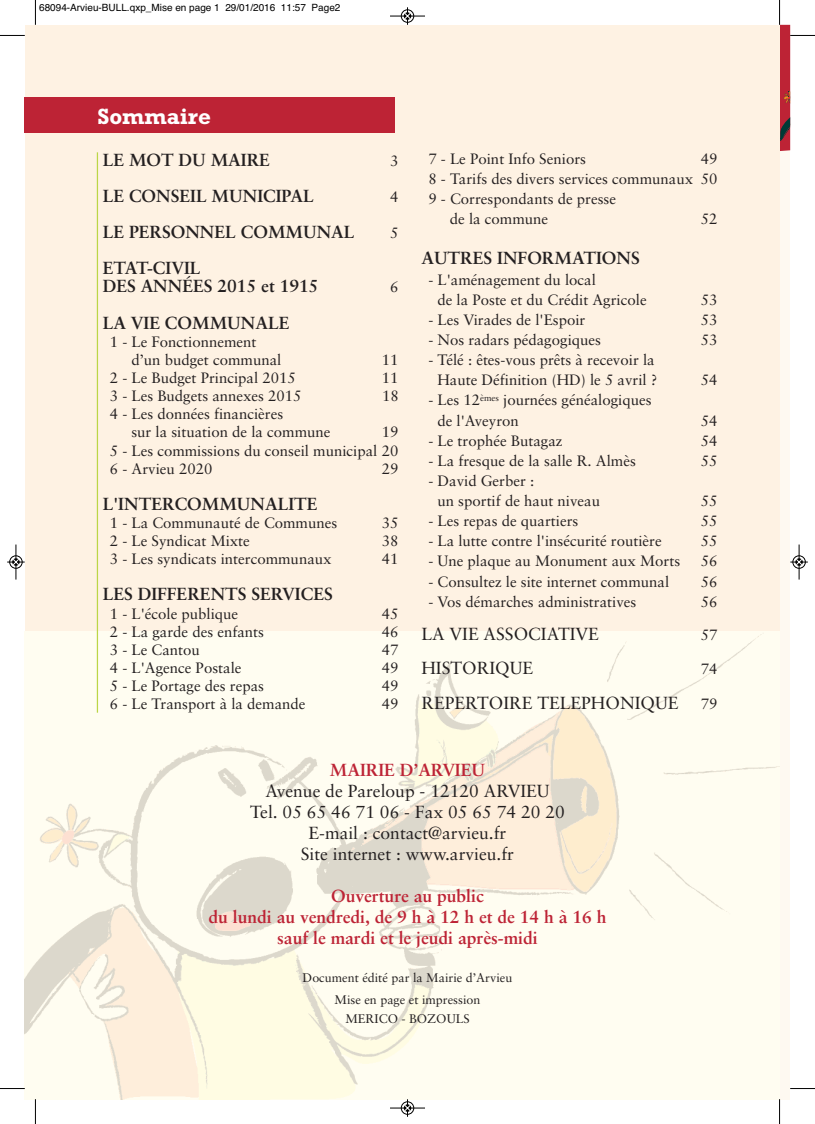
<style>
.page{position:relative;width:815px;height:1124px;background:#fff}
.page>*{position:absolute;margin:0;border:0;box-sizing:border-box;transform-origin:0 0}
.t1{font:700 22.5px "Rockwell";color:#fff}
.t2{font:17.5px/21px "Sabon CE";color:#231f20;text-align:center}
.t3{font:700 17.5px/18.1px "Sabon CE";color:#231f20}
.t4{font:700 17.5px/21px "Sabon CE";color:#bd2335;text-align:center}
.t5{font:15px/18.1px "Sabon CE";color:#231f20}
.t6{font:12.5px/22.1px "Sabon CE";color:#231f20;text-align:center}
.t7{font:10px "Helvetica";color:#000}
</style>
<div class="page">
<div style="left:780px;top:25px;width:10px;height:1073px;background:#fef9f1"></div>
<div style="left:25px;top:25px;width:755px;height:1073px;background:#fef2e3"></div>
<img style="left:25px;top:631px;width:755px;height:467px">
<div style="left:25px;top:97px;width:370px;height:36px;background:#bd2335"></div>
<hr style="left:97px;top:152px;width:1px;height:560px;background:#bcd646">
<svg style="left:35px;top:0;width:1px;height:25px"></svg>
<svg style="left:0;top:35px;width:25px;height:1px"></svg>
<svg style="left:779px;top:0;width:36px;height:151px"></svg>
<svg style="left:35px;top:1098px;width:1px;height:25px"></svg>
<svg style="left:0;top:1087px;width:25px;height:2px"></svg>
<svg style="left:779px;top:1098px;width:1px;height:25px"></svg>
<svg style="left:790px;top:1088px;width:25px;height:1px"></svg>
<div style="left:401px;top:9px;width:13px;height:14px;border:1px solid #fff;border-radius:50%"></div>
<hr style="left:390px;top:16px;width:35px;height:1px;background:#000">
<div style="left:401px;top:10px;width:13px;height:12px;border:1px solid #000;border-radius:50%"></div>
<svg style="left:404px;top:7px;width:7px;height:18px"></svg>
<hr style="left:390px;top:1107px;width:35px;height:1px;background:#000">
<div style="left:401px;top:1101px;width:13px;height:13px;border:1px solid #000;border-radius:50%"></div>
<svg style="left:404px;top:1099px;width:7px;height:17px"></svg>
<div style="left:9px;top:555px;width:14px;height:13px;border:1px solid #fff;border-radius:50%"></div>
<hr style="left:16px;top:544px;width:1px;height:35px;background:#000">
<div style="left:10px;top:555px;width:12px;height:13px;border:1px solid #000;border-radius:50%"></div>
<svg style="left:7px;top:558px;width:18px;height:7px"></svg>
<div style="left:792px;top:555px;width:14px;height:13px;border:1px solid #fff;border-radius:50%"></div>
<hr style="left:799px;top:544px;width:1px;height:35px;background:#000">
<div style="left:793px;top:555px;width:12px;height:13px;border:1px solid #000;border-radius:50%"></div>
<svg style="left:790px;top:558px;width:18px;height:7px"></svg>
<p class="t7" style="left:39px;top:2px;width:303px">68094-Arvieu-BULL.qxp_Mise en page 1 29/01/2016 11:57 Page2</p>
<h1 class="t1" style="left:97px;top:103px;width:115px">Sommaire</h1>
<p class="t3" style="left:103px;top:152px;width:169px">LE MOT DU MAIRE</p>
<p class="t5" style="left:390px;top:152px;width:10px">3</p>
<p class="t3" style="left:103px;top:188px;width:212px">LE CONSEIL MUNICIPAL</p>
<p class="t5" style="left:390px;top:189px;width:10px">4</p>
<p class="t3" style="left:103px;top:224px;width:253px">LE PERSONNEL COMMUNAL</p>
<p class="t5" style="left:390px;top:225px;width:10px">5</p>
<p class="t3" style="left:103px;top:260px;width:217px">ETAT-CIVIL<br>DES ANNÉES 2015 et 1915</p>
<p class="t5" style="left:390px;top:279px;width:10px">6</p>
<p class="t3" style="left:103px;top:315px;width:188px">LA VIE COMMUNALE</p>
<p class="t5" style="left:131px;top:334px;width:152px;text-indent:-22px">1 - Le Fonctionnement d’un budget communal</p>
<p class="t5" style="left:382px;top:352px;width:18px">11</p>
<p class="t5" style="left:110px;top:370px;width:187px">2 - Le Budget Principal 2015</p>
<p class="t5" style="left:382px;top:370px;width:18px">11</p>
<p class="t5" style="left:110px;top:388px;width:193px">3 - Les Budgets annexes 2015</p>
<p class="t5" style="left:382px;top:388px;width:18px">18</p>
<p class="t5" style="left:131px;top:406px;width:201px;text-indent:-22px">4 - Les données financières<br>sur la situation de la commune</p>
<p class="t5" style="left:110px;top:424px;width:290px;text-align:justify;text-indent:272px">19<br>5 - Les commissions du conseil municipal 20<br>6 - Arvieu 2020</p>
<p class="t5" style="left:382px;top:460px;width:18px">29</p>
<p class="t3" style="left:103px;top:496px;width:216px">L'INTERCOMMUNALITE</p>
<p class="t5" style="left:110px;top:515px;width:229px">1 - La Communauté de Communes</p>
<p class="t5" style="left:382px;top:515px;width:18px">35</p>
<p class="t5" style="left:110px;top:533px;width:142px">2 - Le Syndicat Mixte</p>
<p class="t5" style="left:382px;top:533px;width:18px">38</p>
<p class="t5" style="left:110px;top:551px;width:223px">3 - Les syndicats intercommunaux</p>
<p class="t5" style="left:382px;top:551px;width:18px">41</p>
<p class="t3" style="left:103px;top:586px;width:232px">LES DIFFERENTS SERVICES</p>
<p class="t5" style="left:110px;top:605px;width:130px">1 - L'école publique</p>
<p class="t5" style="left:382px;top:605px;width:18px">45</p>
<p class="t5" style="left:110px;top:623px;width:156px">2 - La garde des enfants</p>
<p class="t5" style="left:382px;top:623px;width:18px">46</p>
<p class="t5" style="left:110px;top:641px;width:92px">3 - Le Cantou</p>
<p class="t5" style="left:382px;top:641px;width:18px">47</p>
<p class="t5" style="left:110px;top:659px;width:133px">4 - L'Agence Postale</p>
<p class="t5" style="left:382px;top:659px;width:18px">49</p>
<p class="t5" style="left:110px;top:677px;width:156px">5 - Le Portage des repas</p>
<p class="t5" style="left:382px;top:677px;width:18px">49</p>
<p class="t5" style="left:110px;top:696px;width:197px">6 - Le Transport à la demande</p>
<p class="t5" style="left:382px;top:696px;width:18px">49</p>
<p class="t5" style="left:428px;top:151px;width:159px">7 - Le Point Info Seniors</p>
<p class="t5" style="left:701px;top:151px;width:18px">49</p>
<p class="t5" style="left:428px;top:171px;width:291px">8 - Tarifs des divers services communaux 50</p>
<p class="t5" style="left:428px;top:191px;width:189px">9 - Correspondants de presse</p>
<p class="t5" style="left:450px;top:211px;width:100px">de la commune</p>
<p class="t5" style="left:701px;top:211px;width:18px">52</p>
<p class="t3" style="left:421px;top:251px;width:220px">AUTRES INFORMATIONS</p>
<p class="t5" style="left:437px;top:270px;width:211px;line-height:20.1px;text-indent:-9px">- L'aménagement du local<br>de la Poste et du Crédit Agricole</p>
<p class="t5" style="left:701px;top:291px;width:18px">53</p>
<p class="t5" style="left:428px;top:312px;width:158px">- Les Virades de l'Espoir</p>
<p class="t5" style="left:701px;top:312px;width:18px">53</p>
<p class="t5" style="left:428px;top:332px;width:174px">- Nos radars pédagogiques</p>
<p class="t5" style="left:701px;top:332px;width:18px">53</p>
<p class="t5" style="left:428px;top:351px;width:231px;line-height:20.1px;text-align:right">- Télé : êtes-vous prêts à recevoir la<br>Haute Définition (HD) le 5 avril ?</p>
<p class="t5" style="left:701px;top:372px;width:18px">54</p>
<p class="t5" style="left:437px;top:391px;width:216px;line-height:20.1px;text-indent:-9px">- Les 12<sup>èmes</sup> journées généalogiques de l'Aveyron</p>
<p class="t5" style="left:701px;top:412px;width:18px">54</p>
<p class="t5" style="left:428px;top:432px;width:136px">- Le trophée Butagaz</p>
<p class="t5" style="left:701px;top:432px;width:18px">54</p>
<p class="t5" style="left:428px;top:452px;width:209px">- La fresque de la salle R. Almès</p>
<p class="t5" style="left:701px;top:452px;width:18px">55</p>
<p class="t5" style="left:437px;top:471px;width:164px;line-height:20.1px;text-indent:-9px">- David Gerber :<br>un sportif de haut niveau</p>
<p class="t5" style="left:701px;top:493px;width:18px">55</p>
<p class="t5" style="left:428px;top:513px;width:152px">- Les repas de quartiers</p>
<p class="t5" style="left:701px;top:513px;width:18px">55</p>
<p class="t5" style="left:428px;top:533px;width:235px">- La lutte contre l'insécurité routière</p>
<p class="t5" style="left:701px;top:533px;width:18px">55</p>
<p class="t5" style="left:428px;top:553px;width:253px">- Une plaque au Monument aux Morts</p>
<p class="t5" style="left:701px;top:553px;width:18px">56</p>
<p class="t5" style="left:428px;top:573px;width:242px">- Consultez le site internet communal</p>
<p class="t5" style="left:701px;top:573px;width:18px">56</p>
<p class="t5" style="left:428px;top:593px;width:209px">- Vos démarches administratives</p>
<p class="t5" style="left:701px;top:593px;width:18px">56</p>
<p class="t2" style="left:421px;top:624px;width:179px">LA VIE ASSOCIATIVE</p>
<p class="t5" style="left:701px;top:626px;width:18px">57</p>
<p class="t2" style="left:421px;top:659px;width:113px">HISTORIQUE</p>
<p class="t5" style="left:701px;top:661px;width:18px">74</p>
<p class="t2" style="left:421px;top:693px;width:259px">REPERTOIRE TELEPHONIQUE</p>
<p class="t5" style="left:701px;top:695px;width:18px">79</p>
<p class="t4" style="left:330px;top:760px;width:157px">MAIRIE D’ARVIEU</p>
<p class="t2" style="left:250px;top:781px;width:316px">Avenue de Pareloup - 12120 ARVIEU<br>Tel. 05 65 46 71 06 - Fax 05 65 74 20 20<br>E-mail : contact@arvieu.fr<br>Site internet : www.arvieu.fr</p>
<p class="t4" style="left:209px;top:886px;width:399px">Ouverture au public<br>du lundi au vendredi, de 9 h à 12 h et de 14 h à 16 h sauf le mardi et le jeudi après-midi</p>
<p class="t6" style="left:303px;top:967px;width:211px">Document édité par la Mairie d’Arvieu<br>Mise en page et impression</p>
<p class="t6" style="left:345px;top:1008px;width:126px">MERICO - BOZOULS</p>
</div>
